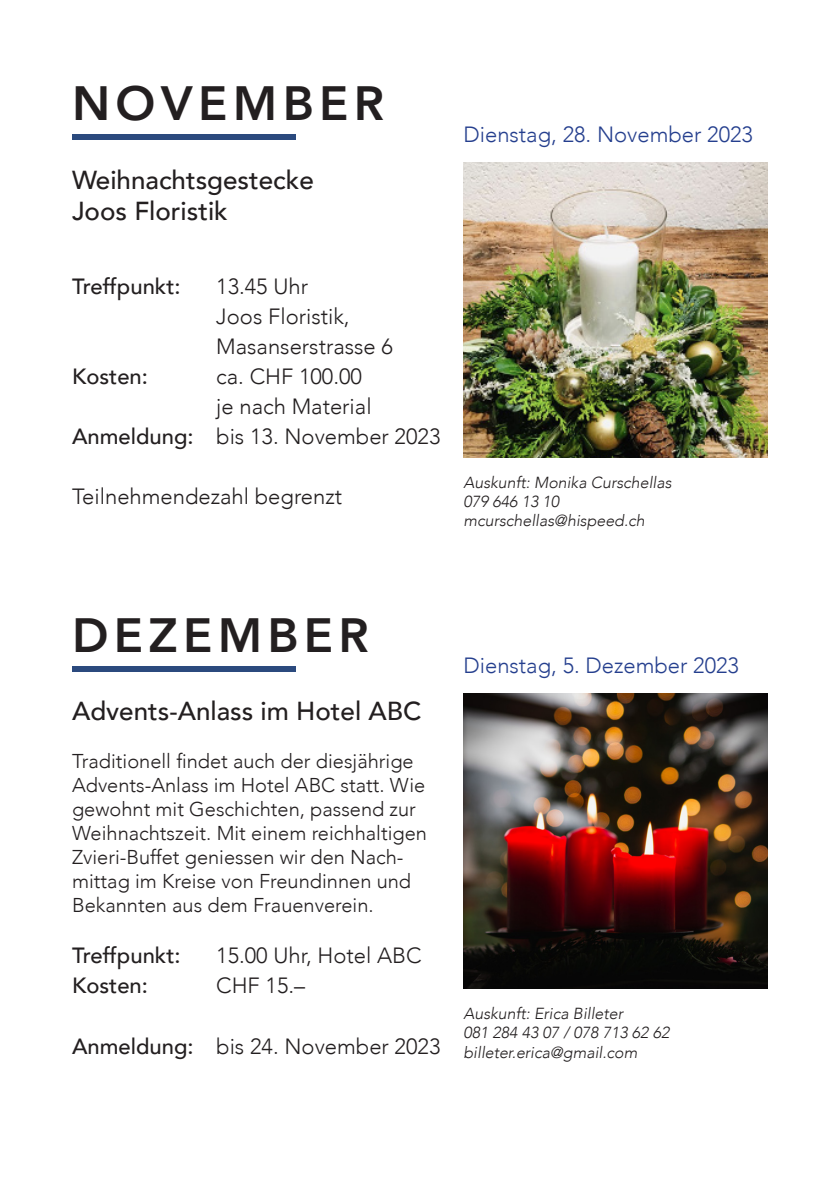
<style>
.page{position:relative;width:840px;height:1191px;background:#fff}
.page>*{position:absolute;margin:0;border:0;box-sizing:border-box;transform-origin:0 0}
.t1{font:800 48px "Avenir";letter-spacing:.11em;color:#231f20}
.t2{font:500 26px/31.2px "Avenir";color:#231f20}
.t3{font:300 22px/30px "Avenir";color:#231f20}
.t4{font:300 22px "Avenir";color:#253f8e}
.t5{font:500 22px "Avenir";color:#231f20}
.t6{font:300 20px/24px "Avenir";color:#231f20}
.t7{font:italic 300 16px "Avenir";color:#231f20}
.s1{font-weight:500}
</style>
<div class="page">
<div style="left:72px;top:134px;width:223px;height:6px;background:#2b4a7e"></div>
<div style="left:72px;top:666px;width:223px;height:6px;background:#2b4a7e"></div>
<img style="left:463px;top:163px;width:304px;height:295px">
<img style="left:463px;top:694px;width:304px;height:295px">
<p class="t1" style="left:72px;top:66px;width:313px">NOVEMBER</p>
<p class="t2" style="left:72px;top:162px;width:243px">Weihnachtsgestecke<br>Joos Floristik</p>
<p class="t5" style="left:72px;top:267px;width:110px">Treffpunkt:</p>
<p class="t3" style="left:216px;top:272px;width:93px">13.45 Uhr</p>
<p class="t3" style="left:216px;top:302px;width:178px">Joos Floristik,<br>Masanserstrasse 6</p>
<p class="t5" style="left:72px;top:357px;width:77px">Kosten:</p>
<p class="t3" style="left:216px;top:362px;width:147px">ca. CHF 100.00</p>
<p class="t3" style="left:216px;top:392px;width:157px">je nach Material</p>
<p class="t3" style="left:72px;top:422px;width:369px"><span class="s1">Anmeldung:</span> bis 13. November 2023</p>
<p class="t3" style="left:72px;top:482px;width:271px">Teilnehmendezahl begrenzt</p>
<p class="t4" style="left:463px;top:121px;width:291px">Dienstag, 28. November 2023</p>
<p class="t7" style="left:463px;top:473px;width:209px">Auskunft: Monika Curschellas</p>
<p class="t7" style="left:463px;top:492px;width:97px">079 646 13 10</p>
<p class="t7" style="left:463px;top:511px;width:183px">mcurschellas@hispeed.ch</p>
<p class="t1" style="left:72px;top:598px;width:298px">DEZEMBER</p>
<p class="t2" style="left:72px;top:694px;width:351px">Advents-Anlass im Hotel ABC</p>
<p class="t6" style="left:72px;top:749px;width:356px">Traditionell findet auch der diesjährige Advents-Anlass im Hotel ABC statt. Wie gewohnt mit Geschichten, passend zur Weihnachtszeit. Mit einem reichhaltigen Zvieri-Buffet geniessen wir den Nach&shy;mittag im Kreise von Freundinnen und Bekannten aus dem Frauenverein.</p>
<p class="t5" style="left:72px;top:936px;width:110px">Treffpunkt:</p>
<p class="t3" style="left:216px;top:940px;width:207px">15.00 Uhr, Hotel ABC</p>
<p class="t5" style="left:72px;top:966px;width:77px">Kosten:</p>
<p class="t3" style="left:216px;top:970px;width:90px">CHF 15.–</p>
<p class="t3" style="left:72px;top:1031px;width:369px"><span class="s1">Anmeldung:</span> bis 24. November 2023</p>
<p class="t4" style="left:463px;top:652px;width:277px">Dienstag, 5. Dezember 2023</p>
<p class="t7" style="left:463px;top:1004px;width:161px">Auskunft: Erica Billeter</p>
<p class="t7" style="left:463px;top:1023px;width:207px">081 284 43 07 / 078 713 62 62</p>
<p class="t7" style="left:463px;top:1042px;width:175px">billeter.erica@gmail.com</p>
</div>
